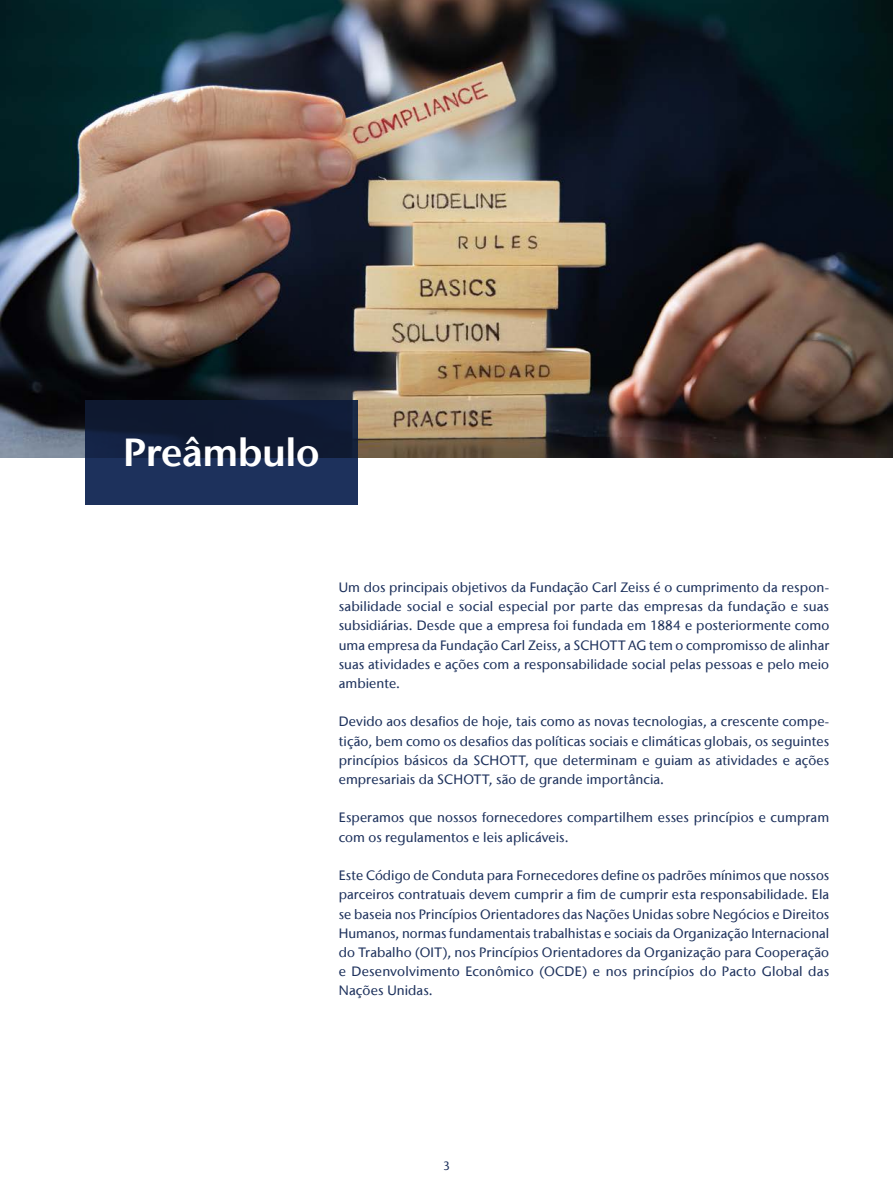
<style>
.page{position:relative;width:893px;height:1191px;background:#fff}
.page>*{position:absolute;margin:0;border:0;box-sizing:border-box;transform-origin:0 0}
.t1{font:600 39px "Stone Sans IIITC Com";letter-spacing:-.01em;color:#fff}
.t2{font:500 13.5px/19.2px "Stone Sans IIITC Com";letter-spacing:.005em;color:#1d315c;text-align:justify}
.t3{font:500 12px "Stone Sans IIITC Com";color:#1d315c}
</style>
<div class="page">
<img style="left:0;top:0;width:893px;height:457px">
<svg style="left:85px;top:400px;width:273px;height:104px;background:#152445"></svg>
<h1 class="t1" style="left:123px;top:427px;width:198px">Preâmbulo</h1>
<p class="t2" style="left:339px;top:577px;width:492px">Um dos principais objetivos da Fundação Carl Zeiss é o cumprimento da respon&shy;sabilidade social e social especial por parte das empresas da fundação e suas subsidiárias. Desde que a empresa foi fundada em 1884 e posteriormente como uma empresa da Fundação Carl Zeiss, a SCHOTT AG tem o compromisso de alinhar suas atividades e ações com a responsabilidade social pelas pessoas e pelo meio ambiente.</p>
<p class="t2" style="left:339px;top:712px;width:492px">Devido aos desafios de hoje, tais como as novas tecnologias, a crescente compe&shy;tição, bem como os desafios das políticas sociais e climáticas globais, os seguintes princípios básicos da SCHOTT, que determinam e guiam as atividades e ações empresariais da SCHOTT, são de grande importância.</p>
<p class="t2" style="left:339px;top:808px;width:492px">Esperamos que nossos fornecedores compartilhem esses princípios e cumpram com os regulamentos e leis aplicáveis.</p>
<p class="t2" style="left:339px;top:865px;width:492px">Este Código de Conduta para Fornecedores define os padrões mínimos que nossos parceiros contratuais devem cumprir a fim de cumprir esta responsabilidade. Ela se baseia nos Princípios Orientadores das Nações Unidas sobre Negócios e Direitos Humanos, normas fundamentais trabalhistas e sociais da Organização Internacional do Trabalho (OIT), nos Princípios Orientadores da Organização para Cooperação e Desenvolvimento Econômico (OCDE) e nos princípios do Pacto Global das Nações Unidas.</p>
<p class="t3" style="left:443px;top:1158px;width:8px">3</p>
</div>
